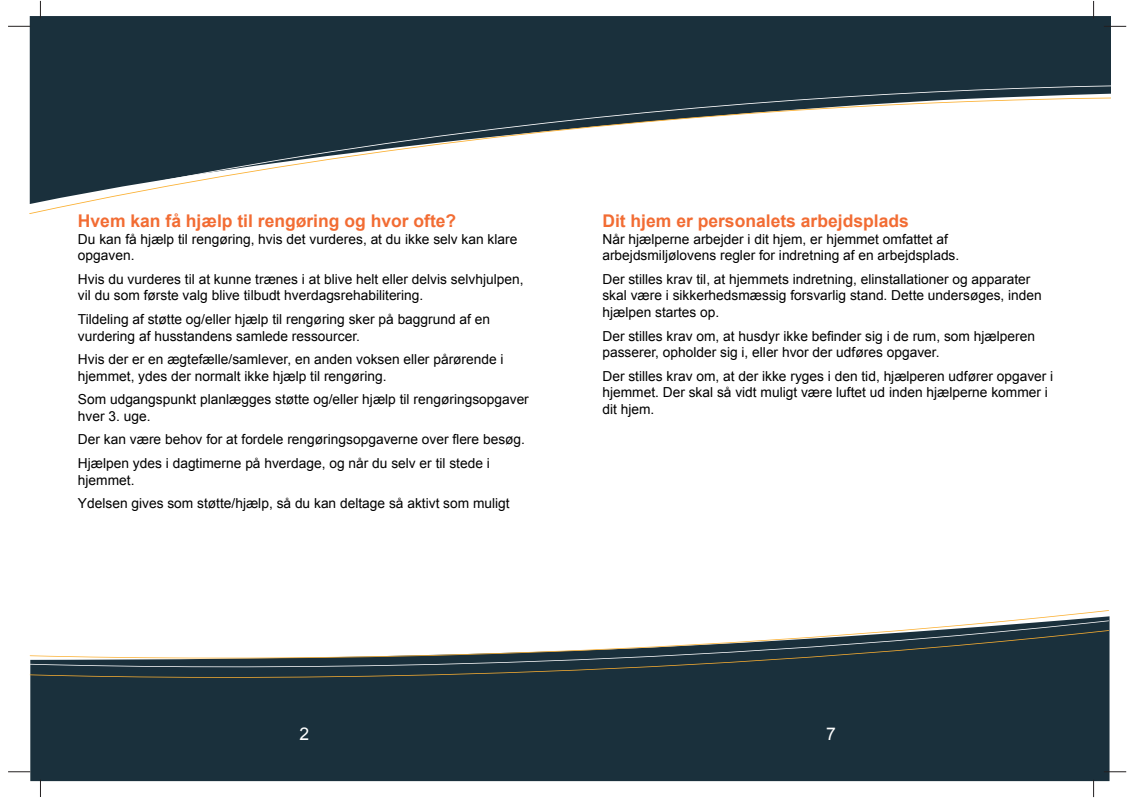
<style>
.page{position:relative;width:1134px;height:798px;background:#fff}
.page>*{position:absolute;margin:0;border:0;box-sizing:border-box;transform-origin:0 0}
.t1{font:700 17.5px "Arial";color:#f26c33}
.t2{font:17.5px "Arial";color:#fff}
.t3{font:13.75px/16.5px "Arial";color:#000001}
</style>
<div class="page">
<div style="left:30px;top:16px;width:1080px;height:60px;background:#1a303c"></div>
<div style="left:29px;top:76px;width:1081px;height:10px;background:#1a303c"></div>
<svg style="left:29px;top:86px;width:1081px;height:128px"></svg>
<div style="left:30px;top:681px;width:1079px;height:99px;background:#1a303c"></div>
<svg style="left:30px;top:671px;width:1079px;height:10px;background:#22343b"></svg>
<svg style="left:30px;top:661px;width:1079px;height:10px;background:#253942"></svg>
<svg style="left:30px;top:610px;width:1079px;height:51px"></svg>
<svg style="left:8px;top:26px;width:22px;height:1px"></svg>
<svg style="left:40px;top:1px;width:1px;height:17px"></svg>
<svg style="left:1104px;top:26px;width:22px;height:1px"></svg>
<svg style="left:1093px;top:1px;width:1px;height:17px"></svg>
<svg style="left:1104px;top:771px;width:22px;height:1px"></svg>
<svg style="left:1093px;top:779px;width:1px;height:17px"></svg>
<svg style="left:8px;top:771px;width:22px;height:1px"></svg>
<svg style="left:40px;top:779px;width:1px;height:17px"></svg>
<p class="t1" style="left:78px;top:209px;width:380px">Hvem kan få hjælp til rengøring og hvor ofte?</p>
<p class="t3" style="left:78px;top:231px;width:441px">Du kan få hjælp til rengøring, hvis det vurderes, at du ikke selv kan klare opgaven.</p>
<p class="t3" style="left:78px;top:271px;width:447px">Hvis du vurderes til at kunne trænes i at blive helt eller delvis selvhjulpen, vil du som første valg blive tilbudt hverdagsrehabilitering.</p>
<p class="t3" style="left:78px;top:311px;width:414px">Tildeling af støtte og/eller hjælp til rengøring sker på baggrund af en vurdering af husstandens samlede ressourcer.</p>
<p class="t3" style="left:78px;top:351px;width:427px">Hvis der er en ægtefælle/samlever, en anden voksen eller pårørende i hjemmet, ydes der normalt ikke hjælp til rengøring.</p>
<p class="t3" style="left:78px;top:391px;width:452px">Som udgangspunkt planlægges støtte og/eller hjælp til rengøringsopgaver hver 3. uge.</p>
<p class="t3" style="left:78px;top:428px;width:449px;line-height:23.6px">Der kan være behov for at fordele rengøringsopgaverne over flere besøg.<br>Hjælpen ydes i dagtimerne på hverdage, og når du selv er til stede i</p>
<p class="t3" style="left:78px;top:468px;width:433px;line-height:23.6px">hjemmet.<br>Ydelsen gives som støtte/hjælp, så du kan deltage så aktivt som muligt</p>
<p class="t1" style="left:602px;top:209px;width:308px">Dit hjem er personalets arbejdsplads</p>
<p class="t3" style="left:602px;top:231px;width:358px">Når hjælperne arbejder i dit hjem, er hjemmet omfattet af arbejdsmiljølovens regler for indretning af en arbejdsplads.</p>
<p class="t3" style="left:602px;top:271px;width:441px">Der stilles krav til, at hjemmets indretning, elinstallationer og apparater skal være i sikkerhedsmæssig forsvarlig stand. Dette undersøges, inden hjælpen startes op.</p>
<p class="t3" style="left:602px;top:327px;width:434px">Der stilles krav om, at husdyr ikke befinder sig i de rum, som hjælperen passerer, opholder sig i, eller hvor der udføres opgaver.</p>
<p class="t3" style="left:602px;top:367px;width:452px">Der stilles krav om, at der ikke ryges i den tid, hjælperen udfører opgaver i hjemmet. Der skal så vidt muligt være luftet ud inden hjælperne kommer i dit hjem.</p>
<p class="t2" style="left:300px;top:722px;width:11px">2</p>
<p class="t2" style="left:826px;top:722px;width:11px">7</p>
</div>
